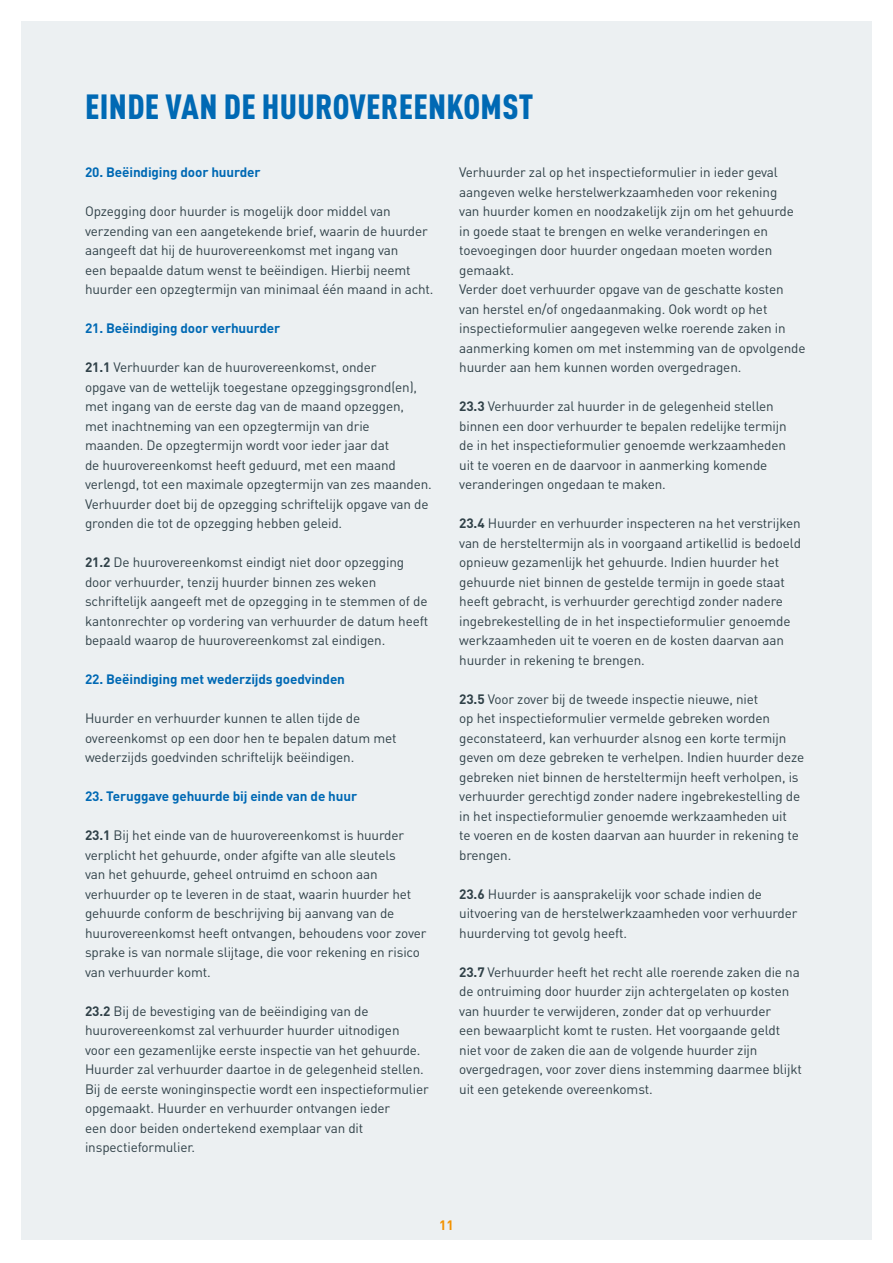
<style>
.page{position:relative;width:893px;height:1263px;background:#fff}
.page>*{position:absolute;margin:0;border:0;box-sizing:border-box;transform-origin:0 0}
.t1{font:900 condensed 34.5px "DINOT";letter-spacing:.01em;color:#0069b4}
.t2{font:13.5px/19.5px "DIN";letter-spacing:-.01em;color:#304148}
.t3{font:700 13.5px "DIN";letter-spacing:-.01em;color:#0069b4}
.t4{font:700 13.5px "DIN";color:#f39200}
.s1{font-weight:700}
</style>
<div class="page">
<div style="left:21px;top:21px;width:851px;height:1218px;background:#ecf0f2"></div>
<p class="t1" style="left:85px;top:85px;width:449px">EINDE VAN DE HUUROVEREENKOMST</p>
<p class="t3" style="left:85px;top:164px;width:177px">20. Beëindiging door huurder</p>
<p class="t2" style="left:85px;top:201px;width:350px">Opzegging door huurder is mogelijk door middel van verzending van een aangetekende brief, waarin de huurder aangeeft dat hij de huurovereenkomst met ingang van<br>een bepaalde datum wenst te beëindigen. Hierbij neemt huurder een opzegtermijn van minimaal één maand in acht.</p>
<p class="t3" style="left:85px;top:320px;width:197px">21. Beëindiging door verhuurder</p>
<p class="t2" style="left:85px;top:357px;width:348px"><span class="s1">21.1</span> Verhuurder kan de huurovereenkomst, onder<br>opgave van de wettelijk toegestane opzeggingsgrond(en), met ingang van de eerste dag van de maand opzeggen,<br>met inachtneming van een opzegtermijn van drie<br>maanden. De opzegtermijn wordt voor ieder jaar dat<br>de huurovereenkomst heeft geduurd, met een maand verlengd, tot een maximale opzegtermijn van zes maanden.<br>Verhuurder doet bij de opzegging schriftelijk opgave van de gronden die tot de opzegging hebben geleid.</p>
<p class="t2" style="left:85px;top:552px;width:345px"><span class="s1">21.2</span> De huurovereenkomst eindigt niet door opzegging door verhuurder, tenzij huurder binnen zes weken schriftelijk aangeeft met de opzegging in te stemmen of de kantonrechter op vordering van verhuurder de datum heeft bepaald waarop de huurovereenkomst zal eindigen.</p>
<p class="t3" style="left:85px;top:671px;width:261px">22. Beëindiging met wederzijds goedvinden</p>
<p class="t2" style="left:85px;top:708px;width:313px">Huurder en verhuurder kunnen te allen tijde de overeenkomst op een door hen te bepalen datum met wederzijds goedvinden schriftelijk beëindigen.</p>
<p class="t3" style="left:85px;top:788px;width:274px">23. Teruggave gehuurde bij einde van de huur</p>
<p class="t2" style="left:85px;top:825px;width:343px"><span class="s1">23.1</span> Bij het einde van de huurovereenkomst is huurder verplicht het gehuurde, onder afgifte van alle sleutels<br>van het gehuurde, geheel ontruimd en schoon aan verhuurder op te leveren in de staat, waarin huurder het gehuurde conform de beschrijving bij aanvang van de huurovereenkomst heeft ontvangen, behoudens voor zover sprake is van normale slijtage, die voor rekening en risico van verhuurder komt.</p>
<p class="t2" style="left:85px;top:1001px;width:345px"><span class="s1">23.2</span> Bij de bevestiging van de beëindiging van de huurovereenkomst zal verhuurder huurder uitnodigen<br>voor een gezamenlijke eerste inspectie van het gehuurde.<br>Huurder zal verhuurder daartoe in de gelegenheid stellen.<br>Bij de eerste woninginspectie wordt een inspectieformulier opgemaakt. Huurder en verhuurder ontvangen ieder<br>een door beiden ondertekend exemplaar van dit inspectieformulier.</p>
<p class="t2" style="left:459px;top:162px;width:336px">Verhuurder zal op het inspectieformulier in ieder geval aangeven welke herstelwerkzaamheden voor rekening van huurder komen en noodzakelijk zijn om het gehuurde in goede staat te brengen en welke veranderingen en toevoegingen door huurder ongedaan moeten worden gemaakt.</p>
<p class="t2" style="left:459px;top:279px;width:348px">Verder doet verhuurder opgave van de geschatte kosten van herstel en/of ongedaanmaking. Ook wordt op het inspectieformulier aangegeven welke roerende zaken in aanmerking komen om met instemming van de opvolgende huurder aan hem kunnen worden overgedragen.</p>
<p class="t2" style="left:459px;top:396px;width:329px"><span class="s1">23.3</span> Verhuurder zal huurder in de gelegenheid stellen binnen een door verhuurder te bepalen redelijke termijn de in het inspectieformulier genoemde werkzaamheden uit te voeren en de daarvoor in aanmerking komende veranderingen ongedaan te maken.</p>
<p class="t2" style="left:459px;top:513px;width:343px"><span class="s1">23.4</span> Huurder en verhuurder inspecteren na het verstrijken van de hersteltermijn als in voorgaand artikellid is bedoeld opnieuw gezamenlijk het gehuurde. Indien huurder het gehuurde niet binnen de gestelde termijn in goede staat heeft gebracht, is verhuurder gerechtigd zonder nadere ingebrekestelling de in het inspectieformulier genoemde werkzaamheden uit te voeren en de kosten daarvan aan huurder in rekening te brengen.</p>
<p class="t2" style="left:459px;top:689px;width:346px"><span class="s1">23.5</span> Voor zover bij de tweede inspectie nieuwe, niet<br>op het inspectieformulier vermelde gebreken worden geconstateerd, kan verhuurder alsnog een korte termijn geven om deze gebreken te verhelpen. Indien huurder deze gebreken niet binnen de hersteltermijn heeft verholpen, is verhuurder gerechtigd zonder nadere ingebrekestelling de in het inspectieformulier genoemde werkzaamheden uit<br>te voeren en de kosten daarvan aan huurder in rekening te brengen.</p>
<p class="t2" style="left:459px;top:884px;width:340px"><span class="s1">23.6</span> Huurder is aansprakelijk voor schade indien de uitvoering van de herstelwerkzaamheden voor verhuurder huurderving tot gevolg heeft.</p>
<p class="t2" style="left:459px;top:962px;width:344px"><span class="s1">23.7</span> Verhuurder heeft het recht alle roerende zaken die na de ontruiming door huurder zijn achtergelaten op kosten van huurder te verwijderen, zonder dat op verhuurder<br>een bewaarplicht komt te rusten. Het voorgaande geldt niet voor de zaken die aan de volgende huurder zijn overgedragen, voor zover diens instemming daarmee blijkt uit een getekende overeenkomst.</p>
<p class="t4" style="left:439px;top:1217px;width:16px">11</p>
</div>
